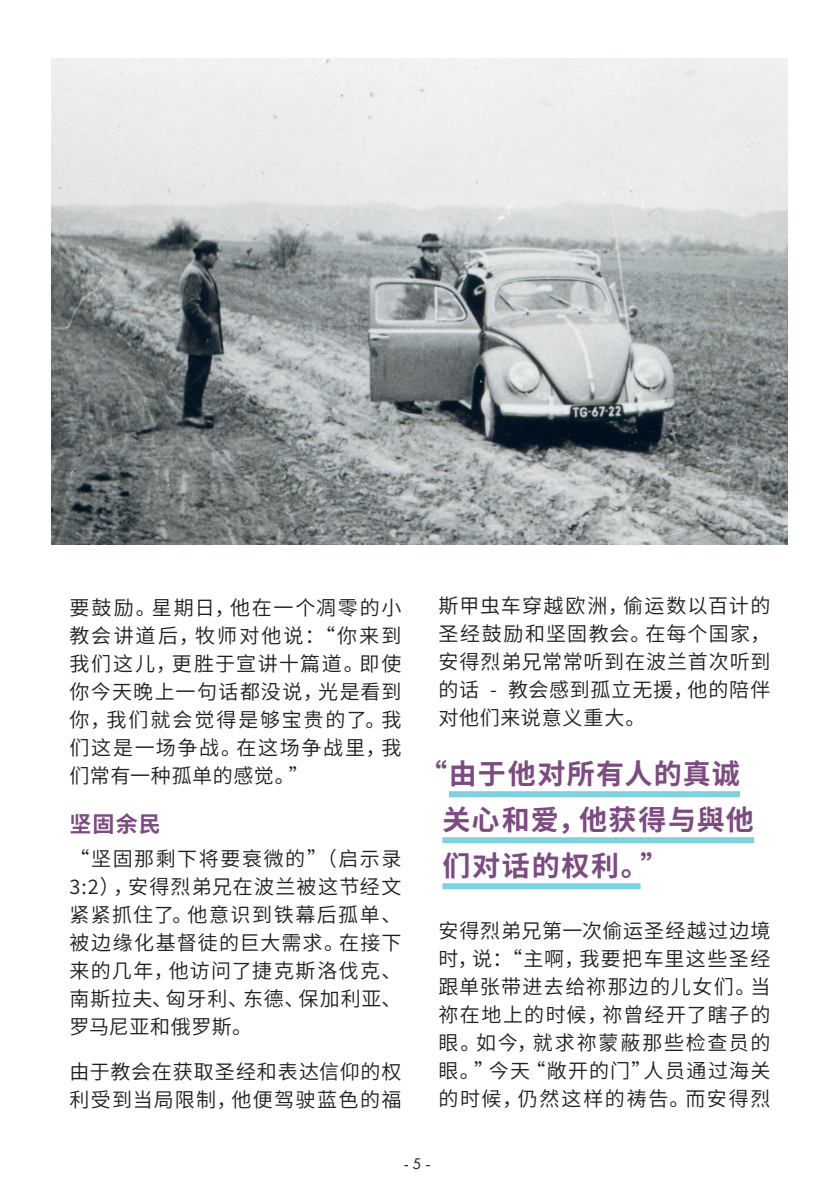
<style>
.page{position:relative;width:840px;height:1191px;background:#fff}
.page>*{position:absolute;margin:0;border:0;box-sizing:border-box;transform-origin:0 0}
.Pull_Quote{font:700 28px/46px "Source Han Sans SC";letter-spacing:.055em;color:#7d4a82}
.Subtitle{font:700 22px "Source Han Sans SC";color:#7d4a82}
.Body_Copy{font:20px/28px "Source Han Sans SC";letter-spacing:.055em;color:#231f20;text-align:justify}
.t1{font:16px "Futura PT";color:#231f20}
</style>
<div class="page">
<img style="left:51px;top:58px;width:735px;height:486px">
<div style="left:448px;top:791px;width:291px;height:6px;background:#7fd1e0"></div>
<div style="left:442px;top:837px;width:311px;height:6px;background:#7fd1e0"></div>
<div style="left:442px;top:883px;width:198px;height:6px;background:#7fd1e0"></div>
<p class="Body_Copy" style="left:69px;top:594px;width:333px">要鼓励。星期日，他在一个凋零的小教会讲道后，牧师对他说：“你来到我们这儿，更胜于宣讲十篇道。即使你今天晚上一句话都没说，光是看到你，我们就会觉得是够宝贵的了。我们这是一场争战。在这场争战里，我们常有一种孤单的感觉。”</p>
<p class="Subtitle" style="left:69px;top:812px;width:93px">坚固余民</p>
<p class="Body_Copy" style="left:69px;top:845px;width:333px">“坚固那剩下将要衰微的”（启示录3:2），安得烈弟兄在波兰被这节经文紧紧抓住了。他意识到铁幕后孤单、被边缘化基督徒的巨大需求。在接下来的几年，他访问了捷克斯洛伐克、南斯拉夫、匈牙利、东德、保加利亚、罗马尼亚和俄罗斯。</p>
<p class="Body_Copy" style="left:69px;top:1058px;width:333px">由于教会在获取圣经和表达信仰的权利受到当局限制，他便驾驶蓝色的福</p>
<p class="Body_Copy" style="left:438px;top:592px;width:333px">斯甲虫车穿越欧洲，偷运数以百计的圣经鼓励和坚固教会。在每个国家，安得烈弟兄常常听到在波兰首次听到的话 - 教会感到孤立无援，他的陪伴对他们来说意义重大。</p>
<p class="Pull_Quote" style="left:442px;top:751px;width:313px;text-indent:-23px">“由于他对所有人的真诚关心和爱，他获得与與他们对话的权利。”</p>
<p class="Body_Copy" style="left:438px;top:917px;width:333px">安得烈弟兄第一次偷运圣经越过边境时，说：“主啊，我要把车里这些圣经跟单张带进去给祢那边的儿女们。当祢在地上的时候，祢曾经开了瞎子的眼。如今，就求祢蒙蔽那些检查员的眼。”今天“敞开的门”人员通过海关的时候，仍然这样的祷告。而安得烈</p>
<p class="t1" style="left:403px;top:1154px;width:28px">- 5 -</p>
</div>
